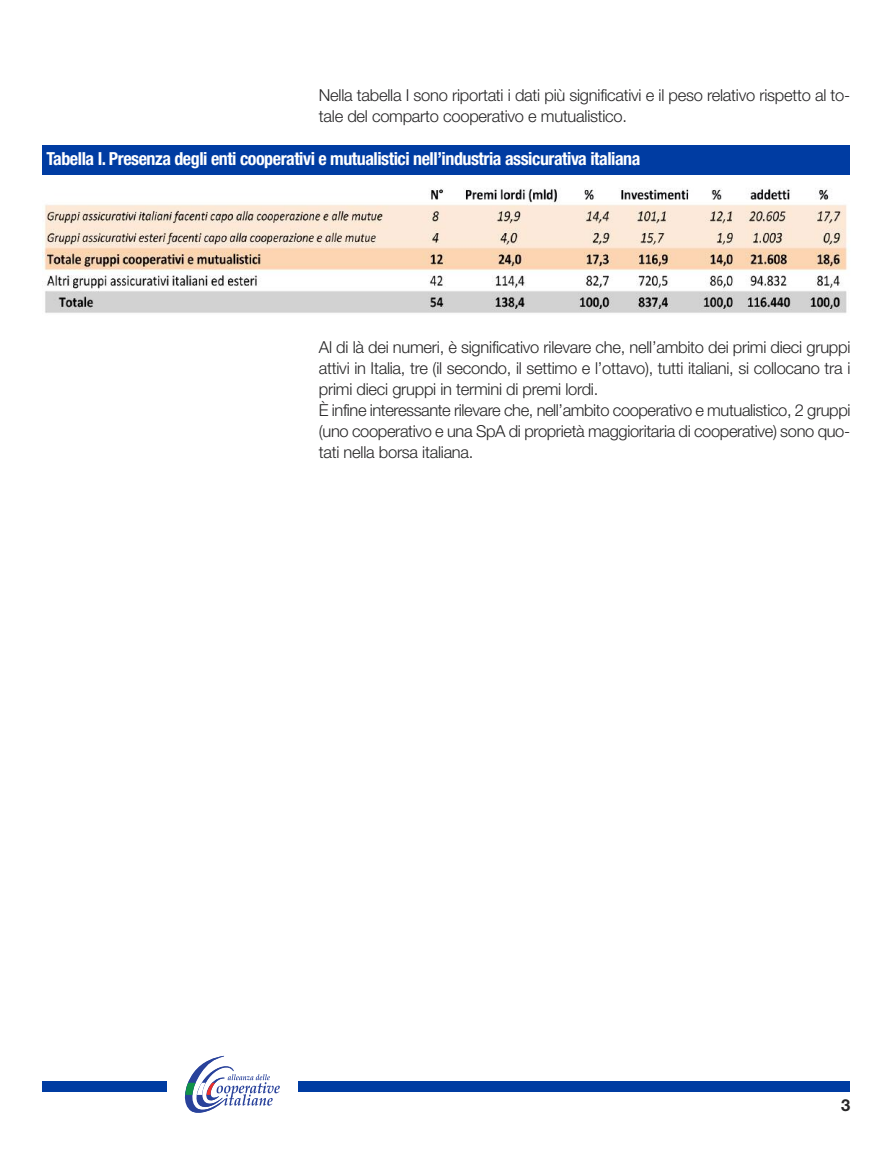
<style>
.page{position:relative;width:893px;height:1149px;background:#fff}
.page>*{position:absolute;margin:0;border:0;box-sizing:border-box;transform-origin:0 0}
.t1{font:700 condensed 18px "Helvetica Neue";letter-spacing:-.025em;color:#fff}
.t2{font:300 16.5px/21px "Helvetica Neue";letter-spacing:-.015em;color:#272627}
.t3{font:700 16.5px "Helvetica Neue";color:#272627}
</style>
<div class="page">
<div style="left:43px;top:1080px;width:807px;height:10px;background:#003ca2"></div>
<div style="left:167px;top:1054px;width:131px;height:59px;background:#fff"></div>
<svg style="left:184px;top:1055px;width:96px;height:57px"></svg>
<div style="left:43px;top:145px;width:807px;height:30px;background:#003ca2"></div>
<img style="left:43px;top:188px;width:805px;height:125px">
<p class="t2" style="left:319px;top:84px;width:533px">Nella tabella I sono riportati i dati più significativi e il peso relativo rispetto al to&shy;tale del comparto cooperativo e mutualistico.</p>
<p class="t1" style="left:46px;top:152px;width:596px">Tabella I. Presenza degli enti cooperativi e mutualistici nell’industria assicurativa italiana</p>
<p class="t2" style="left:319px;top:336px;width:533px">Al di là dei numeri, è significativo rilevare che, nell’ambito dei primi dieci gruppi attivi in Italia, tre (il secondo, il settimo e l’ottavo), tutti italiani, si collocano tra i primi dieci gruppi in termini di premi lordi.<br>È infine interessante rilevare che, nell’ambito cooperativo e mutualistico, 2 gruppi (uno cooperativo e una SpA di proprietà maggioritaria di cooperative) sono quo&shy;tati nella borsa italiana.</p>
<p class="t3" style="left:841px;top:1093px;width:11px">3</p>
</div>
